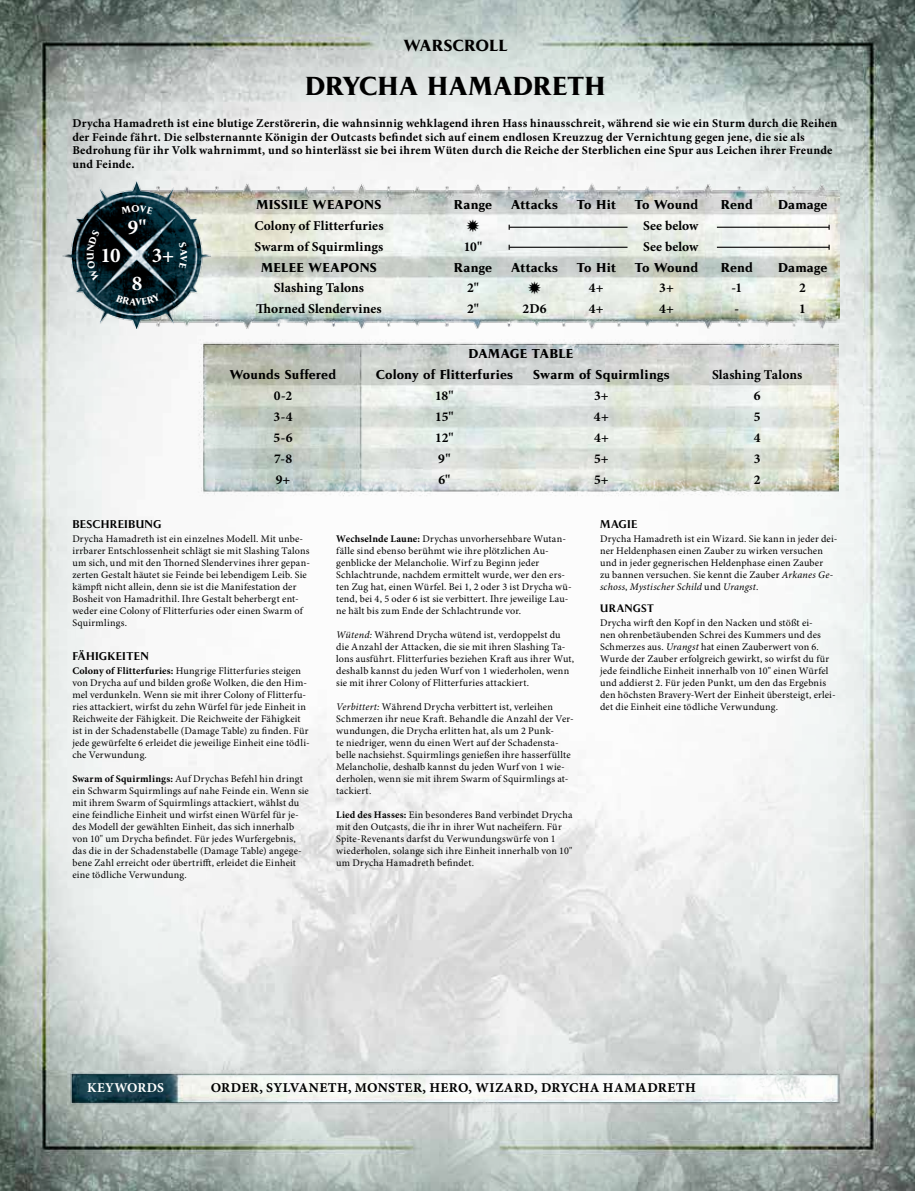
<style>
.page{position:relative;width:915px;height:1191px;background:#fff}
.page>*{position:absolute;margin:0;border:0;box-sizing:border-box;transform-origin:0 0}
.t1{font:700 24.3px "Pompei Std";letter-spacing:.02em;color:#000}
.t2{font:700 21px "Minion Pro";color:#fff}
.t3{font:700 15px "Pompei Std";letter-spacing:.005em;color:#000}
.t4{font:700 13.5px "Minion Pro";letter-spacing:.01em;color:#000}
.t5{font:13.5px "Minion Pro Bold Capt";letter-spacing:.03em;color:#000}
.t6{font:700 13.5px "Minion Pro";letter-spacing:.01em;color:#fff}
.t7{font:700 12px/13.5px "Minion Pro";letter-spacing:.025em;color:#000}
.t8{font:700 12px "Pompei Std";letter-spacing:.02em;color:#000}
.t9{font:600 10.5px "Pompei Std";letter-spacing:.025em;color:#000}
.t10{font:10.2px/12px "Minion Pro";letter-spacing:.015em;color:#000}
.t11{font:600 10.2px "Pompei Std";letter-spacing:.025em;color:#000}
.s1{font-weight:700}
.s2{font-style:italic}
</style>
<div class="page">
<img style="left:0;top:0;width:914px;height:1191px">
<img style="left:136px;top:173px;width:703px;height:169px">
<img style="left:63px;top:181px;width:147px;height:147px">
<img style="left:64px;top:1061px;width:778px;height:63px">
<img style="left:191px;top:323px;width:646px;height:179px">
<hr style="left:509px;top:227px;width:118px;height:1px;background:#000">
<hr style="left:716px;top:227px;width:112px;height:1px;background:#000">
<hr style="left:509px;top:247px;width:118px;height:1px;background:#000">
<hr style="left:716px;top:247px;width:112px;height:1px;background:#000">
<svg style="left:121px;top:205px;width:32px;height:9px"></svg>
<svg style="left:179px;top:242px;width:8px;height:26px"></svg>
<svg style="left:116px;top:293px;width:44px;height:13px"></svg>
<svg style="left:87px;top:230px;width:13px;height:51px"></svg>
<svg style="left:466px;top:219px;width:13px;height:13px"></svg>
<svg style="left:528px;top:281px;width:13px;height:13px"></svg>
<h3 class="t3" style="left:404px;top:35px;width:105px">WARSCROLL</h3>
<h1 class="t1" style="left:305px;top:70px;width:302px">DRYCHA HAMADRETH</h1>
<p class="t7" style="left:72px;top:117px;width:766px">Drycha Hamadreth ist eine blutige Zerstörerin, die wahnsinnig wehklagend ihren Hass hinausschreit, während sie wie ein Sturm durch die Reihen der Feinde fährt. Die selbsternannte Königin der Outcasts befindet sich auf einem endlosen Kreuzzug der Vernichtung gegen jene, die sie als Bedrohung für ihr Volk wahrnimmt, und so hinterlässt sie bei ihrem Wüten durch die Reiche der Sterblichen eine Spur aus Leichen ihrer Freunde und Feinde.</p>
<h2 class="t2" style="left:128px;top:215px;width:20px">9"</h2>
<h2 class="t2" style="left:100px;top:243px;width:22px">10</h2>
<h2 class="t2" style="left:152px;top:243px;width:24px">3+</h2>
<h2 class="t2" style="left:132px;top:271px;width:12px">8</h2>
<p class="t8" style="left:256px;top:197px;width:126px">MISSILE WEAPONS</p>
<p class="t8" style="left:454px;top:197px;width:40px">Range</p>
<p class="t8" style="left:511px;top:197px;width:48px">Attacks</p>
<p class="t8" style="left:576px;top:197px;width:41px">To Hit</p>
<p class="t8" style="left:634px;top:197px;width:65px">To Wound</p>
<p class="t8" style="left:720px;top:197px;width:34px">Rend</p>
<p class="t8" style="left:777px;top:197px;width:51px">Damage</p>
<h3 class="t4" style="left:254px;top:217px;width:130px">Colony of Flitterfuries</h3>
<h3 class="t4" style="left:643px;top:217px;width:57px">See below</h3>
<h3 class="t4" style="left:254px;top:238px;width:130px">Swarm of Squirmlings</h3>
<h3 class="t4" style="left:463px;top:238px;width:20px">10"</h3>
<h3 class="t4" style="left:643px;top:238px;width:57px">See below</h3>
<p class="t8" style="left:261px;top:259px;width:117px">MELEE WEAPONS</p>
<p class="t8" style="left:454px;top:259px;width:40px">Range</p>
<p class="t8" style="left:511px;top:259px;width:48px">Attacks</p>
<p class="t8" style="left:576px;top:259px;width:41px">To Hit</p>
<p class="t8" style="left:634px;top:259px;width:65px">To Wound</p>
<p class="t8" style="left:720px;top:259px;width:34px">Rend</p>
<p class="t8" style="left:777px;top:259px;width:51px">Damage</p>
<h3 class="t4" style="left:274px;top:280px;width:92px">Slashing Talons</h3>
<h3 class="t4" style="left:467px;top:280px;width:14px">2"</h3>
<h3 class="t4" style="left:588px;top:280px;width:16px">4+</h3>
<h3 class="t4" style="left:659px;top:280px;width:16px">3+</h3>
<h3 class="t4" style="left:731px;top:280px;width:12px">-1</h3>
<h3 class="t4" style="left:799px;top:280px;width:8px">2</h3>
<h3 class="t4" style="left:256px;top:301px;width:127px">Thorned Slendervines</h3>
<h3 class="t4" style="left:467px;top:301px;width:14px">2"</h3>
<h3 class="t4" style="left:522px;top:301px;width:26px">2D6</h3>
<h3 class="t4" style="left:588px;top:301px;width:16px">4+</h3>
<h3 class="t4" style="left:659px;top:301px;width:16px">4+</h3>
<h3 class="t4" style="left:734px;top:301px;width:6px">-</h3>
<h3 class="t4" style="left:799px;top:301px;width:8px">1</h3>
<p class="t8" style="left:468px;top:346px;width:106px">DAMAGE TABLE</p>
<p class="t8" style="left:230px;top:367px;width:108px">Wounds Suffered</p>
<p class="t8" style="left:375px;top:367px;width:139px">Colony of Flitterfuries</p>
<p class="t8" style="left:533px;top:367px;width:138px">Swarm of Squirmlings</p>
<h3 class="t4" style="left:711px;top:367px;width:92px">Slashing Talons</h3>
<h3 class="t4" style="left:274px;top:388px;width:20px">0-2</h3>
<h3 class="t4" style="left:435px;top:388px;width:20px">18"</h3>
<h3 class="t4" style="left:594px;top:388px;width:16px">3+</h3>
<h3 class="t4" style="left:753px;top:388px;width:8px">6</h3>
<h3 class="t4" style="left:273px;top:409px;width:20px">3-4</h3>
<h3 class="t4" style="left:435px;top:409px;width:20px">15"</h3>
<h3 class="t4" style="left:593px;top:409px;width:16px">4+</h3>
<h3 class="t4" style="left:753px;top:409px;width:8px">5</h3>
<h3 class="t4" style="left:273px;top:430px;width:21px">5-6</h3>
<h3 class="t4" style="left:435px;top:430px;width:20px">12"</h3>
<h3 class="t4" style="left:593px;top:430px;width:16px">4+</h3>
<h3 class="t4" style="left:753px;top:430px;width:8px">4</h3>
<h3 class="t4" style="left:274px;top:451px;width:19px">7-8</h3>
<h3 class="t4" style="left:438px;top:451px;width:14px">9"</h3>
<h3 class="t4" style="left:594px;top:451px;width:16px">5+</h3>
<h3 class="t4" style="left:753px;top:451px;width:8px">3</h3>
<h3 class="t4" style="left:276px;top:471px;width:16px">9+</h3>
<h3 class="t4" style="left:438px;top:471px;width:13px">6"</h3>
<h3 class="t4" style="left:594px;top:471px;width:16px">5+</h3>
<h3 class="t4" style="left:753px;top:471px;width:8px">2</h3>
<p class="t9" style="left:72px;top:517px;width:91px">BESCHREIBUNG</p>
<p class="t10" style="left:72px;top:533px;width:239px">Drycha Hamadreth ist ein einzelnes Modell. Mit unbe&shy;irrbarer Entschlossenheit schlägt sie mit Slashing Talons um sich, und mit den Thorned Slendervines ihrer gepan&shy;zerten Gestalt häutet sie Feinde bei lebendigem Leib. Sie kämpft nicht allein, denn sie ist die Manifestation der Bosheit von Hamadrithil. Ihre Gestalt beherbergt ent&shy;weder eine Colony of Flitterfuries oder einen Swarm of Squirmlings.</p>
<p class="t9" style="left:72px;top:649px;width:78px">FÄHIGKEITEN</p>
<p class="t10" style="left:72px;top:665px;width:239px"><span class="s1">Colony of Flitterfuries:</span> Hungrige Flitterfuries steigen von Drycha auf und bilden große Wolken, die den Him&shy;mel verdunkeln. Wenn sie mit ihrer Colony of Flitterfu&shy;ries attackiert, wirfst du zehn Würfel für jede Einheit in Reichweite der Fähigkeit. Die Reichweite der Fähigkeit ist in der Schadenstabelle (Damage Table) zu finden. Für jede gewürfelte 6 erleidet die jeweilige Einheit eine tödli&shy;che Verwundung.</p>
<p class="t10" style="left:72px;top:773px;width:238px"><span class="s1">Swarm of Squirmlings:</span> Auf Drychas Befehl hin dringt ein Schwarm Squirmlings auf nahe Feinde ein. Wenn sie mit ihrem Swarm of Squirmlings attackiert, wählst du eine feindliche Einheit und wirfst einen Würfel für je&shy;des Modell der gewählten Einheit, das sich innerhalb von 10" um Drycha befindet. Für jedes Wurfergebnis, das die in der Schadenstabelle (Damage Table) angege&shy;bene Zahl erreicht oder übertrifft, erleidet die Einheit eine tödliche Verwundung.</p>
<p class="t10" style="left:336px;top:533px;width:237px"><span class="s1">Wechselnde Laune:</span> Drychas unvorhersehbare Wutan&shy;fälle sind ebenso berühmt wie ihre plötzlichen Au&shy;genblicke der Melancholie. Wirf zu Beginn jeder Schlachtrunde, nachdem ermittelt wurde, wer den ers&shy;ten Zug hat, einen Würfel. Bei 1, 2 oder 3 ist Drycha wü&shy;tend, bei 4, 5 oder 6 ist sie verbittert. Ihre jeweilige Lau&shy;ne hält bis zum Ende der Schlachtrunde vor.</p>
<p class="t10" style="left:336px;top:629px;width:239px"><span class="s2">Wütend:</span> Während Drycha wütend ist, verdoppelst du die Anzahl der Attacken, die sie mit ihren Slashing Ta&shy;lons ausführt. Flitterfuries beziehen Kraft aus ihrer Wut, deshalb kannst du jeden Wurf von 1 wiederholen, wenn sie mit ihrer Colony of Flitterfuries attackiert.</p>
<p class="t10" style="left:336px;top:701px;width:239px"><span class="s2">Verbittert:</span> Während Drycha verbittert ist, verleihen Schmerzen ihr neue Kraft. Behandle die Anzahl der Ver&shy;wundungen, die Drycha erlitten hat, als um 2 Punk-<br>te niedriger, wenn du einen Wert auf der Schadensta&shy;belle nachsiehst. Squirmlings genießen ihre hasserfüllte Melancholie, deshalb kannst du jeden Wurf von 1 wie&shy;derholen, wenn sie mit ihrem Swarm of Squirmlings at&shy;tackiert.</p>
<p class="t10" style="left:336px;top:809px;width:238px"><span class="s1">Lied des Hasses:</span> Ein besonderes Band verbindet Drycha mit den Outcasts, die ihr in ihrer Wut nacheifern. Für Spite-Revenants darfst du Verwundungswürfe von 1 wiederholen, solange sich ihre Einheit innerhalb von 10" um Drycha Hamadreth befindet.</p>
<p class="t9" style="left:600px;top:517px;width:39px">MAGIE</p>
<p class="t10" style="left:600px;top:533px;width:239px">Drycha Hamadreth ist ein Wizard. Sie kann in jeder dei&shy;ner Heldenphasen einen Zauber zu wirken versuchen und in jeder gegnerischen Heldenphase einen Zauber<br>zu bannen versuchen. Sie kennt die Zauber <span class="s2">Arkanes Ge&shy;schoss</span>, <span class="s2">Mystischer Schild</span> und <span class="s2">Urangst</span>.</p>
<p class="t11" style="left:600px;top:601px;width:55px">URANGST</p>
<p class="t10" style="left:600px;top:617px;width:237px">Drycha wirft den Kopf in den Nacken und stößt ei-<br>nen ohrenbetäubenden Schrei des Kummers und des Schmerzes aus. <span class="s2">Urangst</span> hat einen Zauberwert von 6.<br>Wurde der Zauber erfolgreich gewirkt, so wirfst du für jede feindliche Einheit innerhalb von 10" einen Würfel und addierst 2. Für jeden Punkt, um den das Ergebnis den höchsten Bravery-Wert der Einheit übersteigt, erlei&shy;det die Einheit eine tödliche Verwundung.</p>
<h3 class="t6" style="left:87px;top:1080px;width:78px">KEYWORDS</h3>
<h3 class="t5" style="left:211px;top:1080px;width:486px">ORDER, SYLVANETH, MONSTER, HERO, WIZARD, DRYCHA HAMADRETH</h3>
</div>
